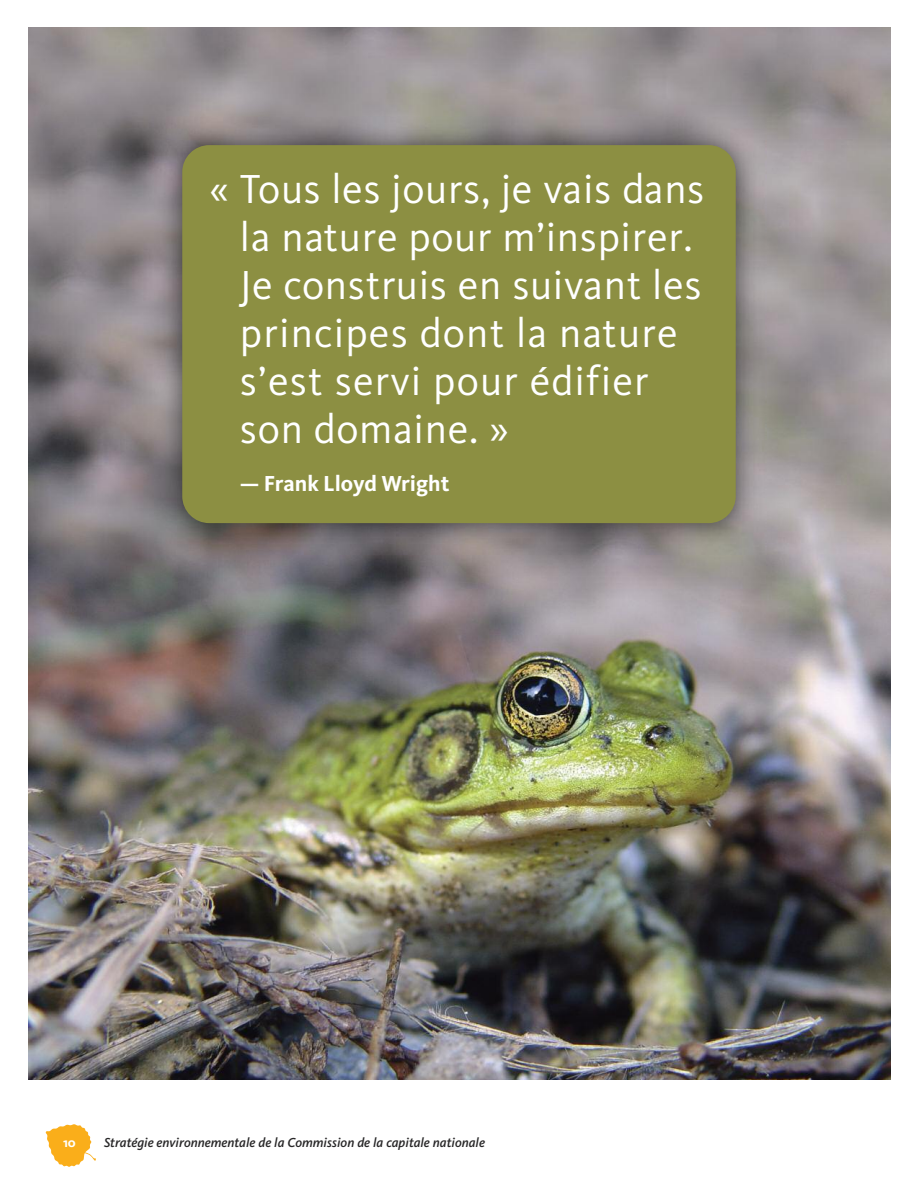
<style>
.page{position:relative;width:918px;height:1188px;background:#fff}
.page>*{position:absolute;margin:0;border:0;box-sizing:border-box;transform-origin:0 0}
.t1{font:42px/48px "Kievit";letter-spacing:.015em;color:#fff}
.t2{font:700 22.5px "Kievit";letter-spacing:-.005em;color:#fff}
.t3{font:italic 500 13.5px "Kievit";color:#272627}
.t4{font:700 13.5px "Kievit";color:#fff}
</style>
<div class="page">
<img style="left:28px;top:28px;width:862px;height:1052px">
<svg style="left:46px;top:1124px;width:50px;height:43px"></svg>
<img style="left:155px;top:118px;width:612px;height:436px">
<div style="left:182px;top:145px;width:554px;height:378px;background:#8c8f42;border-radius:27px"></div>
<p class="t1" style="left:240px;top:169px;width:466px;text-indent:-31px">« Tous les jours, je vais dans la nature pour m’inspirer.<br>Je construis en suivant les principes dont la nature s’est servi pour édifier son domaine. »</p>
<p class="t2" style="left:240px;top:476px;width:211px">— Frank Lloyd Wright</p>
<p class="t4" style="left:63px;top:1138px;width:14px">10</p>
<p class="t3" style="left:104px;top:1138px;width:382px">Stratégie environnementale de la Commission de la capitale nationale</p>
</div>
